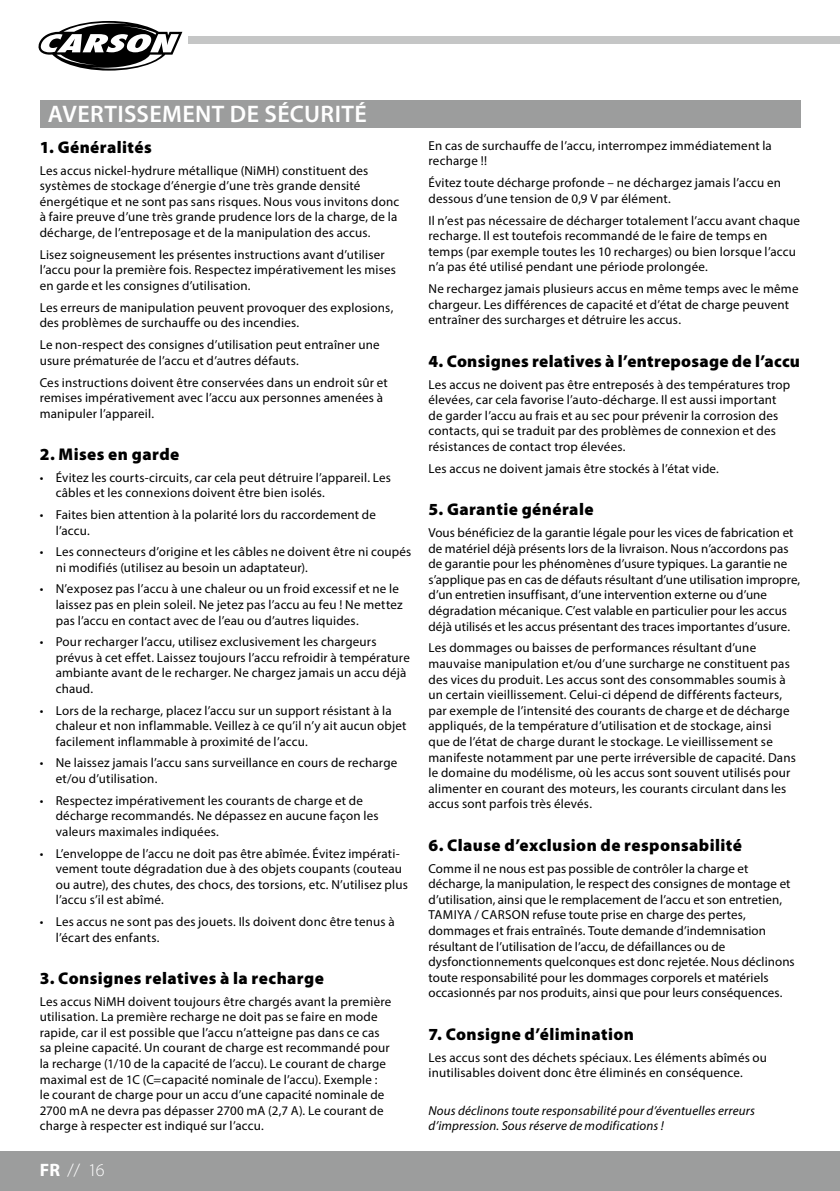
<style>
.page{position:relative;width:840px;height:1191px;background:#fff}
.page>*{position:absolute;margin:0;border:0;box-sizing:border-box;transform-origin:0 0}
.t1{font:600 24px "Myriad Pro";letter-spacing:.015em;color:#fff}
.t2{font:300 18px "Myriad Pro";color:#fff}
.t3{font:900 17px "Myriad Pro";letter-spacing:.025em;color:#000}
.t4{font:13px/15.6px "Myriad Pro";letter-spacing:.015em;color:#000}
.t5{font:italic 13px/15.6px "Myriad Pro";letter-spacing:.015em;color:#000}
.s1{font-weight:700}
</style>
<div class="page">
<div style="left:0;top:1151px;width:839px;height:40px;background:#9c9d9d"></div>
<hr style="left:839px;top:1151px;width:1px;height:40px;background:#9c9d9d">
<div style="left:188px;top:36px;width:651px;height:8px;background:#c5c6c6"></div>
<svg style="left:38px;top:21px;width:145px;height:50px"></svg>
<div style="left:40px;top:100px;width:759px;height:28px;background:#9c9d9d"></div>
<h1 class="t1" style="left:48px;top:99px;width:320px">AVERTISSEMENT DE SÉCURITÉ</h1>
<h3 class="t3" style="left:40px;top:136px;width:113px">1. Généralités</h3>
<p class="t4" style="left:40px;top:162px;width:361px">Les accus nickel-hydrure métallique (NiMH) constituent des systèmes de stockage d’énergie d’une très grande densité énergétique et ne sont pas sans risques. Nous vous invitons donc à faire preuve d’une très grande prudence lors de la charge, de la décharge, de l’entreposage et de la manipulation des accus.</p>
<p class="t4" style="left:40px;top:246px;width:357px">Lisez soigneusement les présentes instructions avant d’utiliser l’accu pour la première fois. Respectez impérativement les mises en garde et les consignes d’utilisation.</p>
<p class="t4" style="left:40px;top:299px;width:355px">Les erreurs de manipulation peuvent provoquer des explosions, des problèmes de surchauffe ou des incendies.</p>
<p class="t4" style="left:40px;top:337px;width:341px">Le non-respect des consignes d’utilisation peut entraîner une usure prématurée de l’accu et d’autres défauts.</p>
<p class="t4" style="left:40px;top:374px;width:349px">Ces instructions doivent être conservées dans un endroit sûr et remises impérativement avec l’accu aux personnes amenées à manipuler l’appareil.</p>
<h3 class="t3" style="left:40px;top:443px;width:141px">2. Mises en garde</h3>
<p class="t4" style="left:56px;top:469px;width:336px;text-indent:-16px">• Évitez les courts-circuits, car cela peut détruire l’appareil. Les câbles et les connexions doivent être bien isolés.</p>
<p class="t4" style="left:56px;top:506px;width:321px;text-indent:-16px">• Faites bien attention à la polarité lors du raccordement de l’accu.</p>
<p class="t4" style="left:56px;top:544px;width:357px;text-indent:-16px">• Les connecteurs d’origine et les câbles ne doivent être ni coupés ni modifiés (utilisez au besoin un adaptateur).</p>
<p class="t4" style="left:56px;top:581px;width:348px;text-indent:-16px">• N’exposez pas l’accu à une chaleur ou un froid excessif et ne le laissez pas en plein soleil. Ne jetez pas l’accu au feu ! Ne mettez pas l’accu en contact avec de l’eau ou d’autres liquides.</p>
<p class="t4" style="left:56px;top:634px;width:355px;text-indent:-16px">• Pour recharger l’accu, utilisez exclusivement les chargeurs prévus à cet effet. Laissez toujours l’accu refroidir à température ambiante avant de le recharger. Ne chargez jamais un accu déjà chaud.</p>
<p class="t4" style="left:56px;top:702px;width:352px;text-indent:-16px">• Lors de la recharge, placez l’accu sur un support résistant à la chaleur et non inflammable. Veillez à ce qu’il n’y ait aucun objet facilement inflammable à proximité de l’accu.</p>
<p class="t4" style="left:56px;top:755px;width:343px;text-indent:-16px">• Ne laissez jamais l’accu sans surveillance en cours de recharge et/ou d’utilisation.</p>
<p class="t4" style="left:56px;top:792px;width:324px;text-indent:-16px">• Respectez impérativement les courants de charge et de décharge recommandés. Ne dépassez en aucune façon les valeurs maximales indiquées.</p>
<p class="t4" style="left:56px;top:845px;width:353px;text-indent:-16px">• L’enveloppe de l’accu ne doit pas être abîmée. Évitez impérati&shy;vement toute dégradation due à des objets coupants (couteau ou autre), des chutes, des chocs, des torsions, etc. N’utilisez plus l’accu s’il est abîmé.</p>
<p class="t4" style="left:56px;top:913px;width:340px;text-indent:-16px">• Les accus ne sont pas des jouets. Ils doivent donc être tenus à l’écart des enfants.</p>
<h3 class="t3" style="left:40px;top:966px;width:285px">3. Consignes relatives à la recharge</h3>
<p class="t4" style="left:40px;top:993px;width:353px">Les accus NiMH doivent toujours être chargés avant la première utilisation. La première recharge ne doit pas se faire en mode rapide, car il est possible que l’accu n’atteigne pas dans ce cas sa pleine capacité. Un courant de charge est recommandé pour la recharge (1/10 de la capacité de l’accu). Le courant de charge maximal est de 1C (C=capacité nominale de l’accu). Exemple :<br>le courant de charge pour un accu d’une capacité nominale de 2700 mA ne devra pas dépasser 2700 mA (2,7 A). Le courant de charge à respecter est indiqué sur l’accu.</p>
<h2 class="t2" style="left:40px;top:1159px;width:66px"><span class="s1">FR</span> // 16</h2>
<p class="t4" style="left:428px;top:137px;width:345px">En cas de surchauffe de l’accu, interrompez immédiatement la recharge !!</p>
<p class="t4" style="left:428px;top:175px;width:354px">Évitez toute décharge profonde – ne déchargez jamais l’accu en dessous d’une tension de 0,9 V par élément.</p>
<p class="t4" style="left:428px;top:212px;width:373px">Il n’est pas nécessaire de décharger totalement l’accu avant chaque recharge. Il est toutefois recommandé de le faire de temps en temps (par exemple toutes les 10 recharges) ou bien lorsque l’accu n’a pas été utilisé pendant une période prolongée.</p>
<p class="t4" style="left:428px;top:281px;width:371px">Ne rechargez jamais plusieurs accus en même temps avec le même chargeur. Les différences de capacité et d’état de charge peuvent entraîner des surcharges et détruire les accus.</p>
<h3 class="t3" style="left:428px;top:349px;width:373px">4. Consignes relatives à l’entreposage de l’accu</h3>
<p class="t4" style="left:428px;top:376px;width:363px">Les accus ne doivent pas être entreposés à des températures trop élevées, car cela favorise l’auto-décharge. Il est aussi important de garder l’accu au frais et au sec pour prévenir la corrosion des contacts, qui se traduit par des problèmes de connexion et des résistances de contact trop élevées.</p>
<p class="t4" style="left:428px;top:460px;width:292px">Les accus ne doivent jamais être stockés à l’état vide.</p>
<h3 class="t3" style="left:428px;top:498px;width:166px">5. Garantie générale</h3>
<p class="t4" style="left:428px;top:524px;width:373px">Vous bénéficiez de la garantie légale pour les vices de fabrication et de matériel déjà présents lors de la livraison. Nous n’accordons pas de garantie pour les phénomènes d’usure typiques. La garantie ne s’applique pas en cas de défauts résultant d’une utilisation impropre, d’un entretien insuffisant, d’une intervention externe ou d’une dégradation mécanique. C’est valable en particulier pour les accus déjà utilisés et les accus présentant des traces importantes d’usure.</p>
<p class="t4" style="left:428px;top:640px;width:368px">Les dommages ou baisses de performances résultant d’une mauvaise manipulation et/ou d’une surcharge ne constituent pas des vices du produit. Les accus sont des consommables soumis à un certain vieillissement. Celui-ci dépend de différents facteurs, par exemple de l’intensité des courants de charge et de décharge appliqués, de la température d’utilisation et de stockage, ainsi que de l’état de charge durant le stockage. Le vieillissement se manifeste notamment par une perte irréversible de capacité. Dans le domaine du modélisme, où les accus sont souvent utilisés pour alimenter en courant des moteurs, les courants circulant dans les accus sont parfois très élevés.</p>
<h3 class="t3" style="left:428px;top:833px;width:315px">6. Clause d’exclusion de responsabilité</h3>
<p class="t4" style="left:428px;top:860px;width:367px">Comme il ne nous est pas possible de contrôler la charge et décharge, la manipulation, le respect des consignes de montage et d’utilisation, ainsi que le remplacement de l’accu et son entretien, TAMIYA / CARSON refuse toute prise en charge des pertes, dommages et frais entraînés. Toute demande d’indemnisation résultant de l’utilisation de l’accu, de défaillances ou de dysfonctionnements quelconques est donc rejetée. Nous déclinons toute responsabilité pour les dommages corporels et matériels occasionnés par nos produits, ainsi que pour leurs conséquences.</p>
<h3 class="t3" style="left:428px;top:1022px;width:207px">7. Consigne d’élimination</h3>
<p class="t4" style="left:428px;top:1049px;width:340px">Les accus sont des déchets spéciaux. Les éléments abîmés ou inutilisables doivent donc être éliminés en conséquence.</p>
<p class="t5" style="left:428px;top:1102px;width:328px">Nous déclinons toute responsabilité pour d’éventuelles erreurs d’impression. Sous réserve de modifications !</p>
</div>
